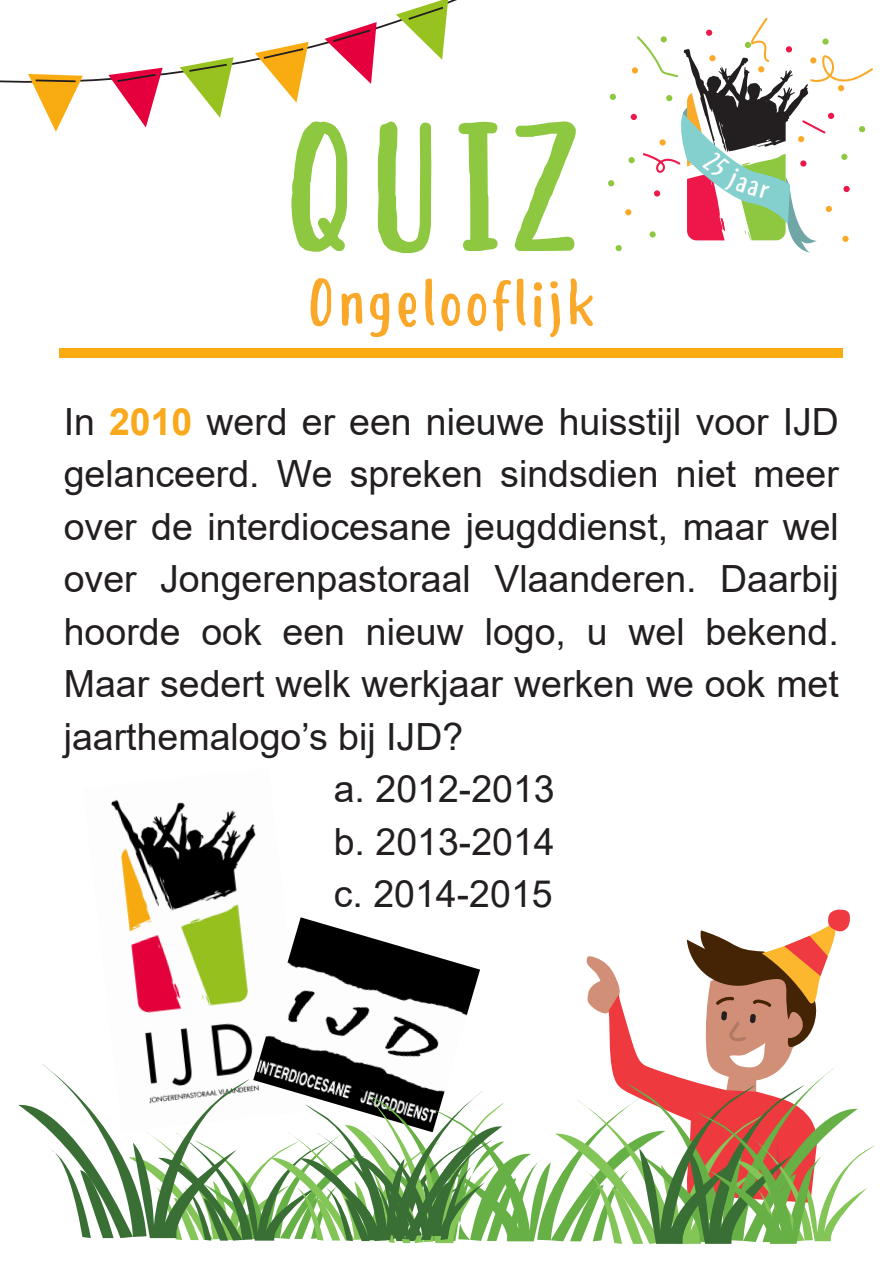
<style>
.page{position:relative;width:893px;height:1263px;background:#fff}
.page>*{position:absolute;margin:0;border:0;box-sizing:border-box;transform-origin:0 0}
.t1{font:178.65px "Hastoler";color:#8ec740}
.t2{font:66px "Hastoler";color:#faa82a}
.t3{font:37.5px "Arial";color:#231f20}
.s1{font-weight:700;color:#f9a91b}
</style>
<div class="page">
<img style="left:111px;top:799px;width:145px;height:110px">
<div style="left:615px;top:245px;width:7px;height:6px;background:#8ec740;border-radius:50%"></div>
<svg style="left:28px;top:22px;width:349px;height:110px"></svg>
<svg style="left:396px;top:0;width:52px;height:60px"></svg>
<div style="left:59px;top:349px;width:784px;height:9px;background:#f9ac12"></div>
<svg style="left:18px;top:909px;width:857px;height:335px"></svg>
<svg style="left:625px;top:17px;width:248px;height:236px"></svg>
<p class="t1" style="left:280px;top:90px;width:302px">QUIZ</p>
<p class="t2" style="left:306px;top:267px;width:290px">Ongelooflijk</p>
<p class="t3" style="left:64px;top:396px;width:777px">In <span class="s1">2010</span> werd er een nieuwe huisstijl voor IJD</p>
<p class="t3" style="left:64px;top:448px;width:777px">gelanceerd. We spreken sindsdien niet meer</p>
<p class="t3" style="left:64px;top:501px;width:777px">over de interdiocesane jeugddienst, maar wel</p>
<p class="t3" style="left:64px;top:553px;width:777px">over Jongerenpastoraal Vlaanderen. Daarbij</p>
<p class="t3" style="left:64px;top:606px;width:777px">hoorde ook een nieuw logo, u wel bekend.</p>
<p class="t3" style="left:64px;top:658px;width:777px">Maar sedert welk werkjaar werken we ook met</p>
<p class="t3" style="left:64px;top:711px;width:401px">jaarthemalogo’s bij IJD?</p>
<p class="t3" style="left:334px;top:763px;width:222px">a. 2012-2013</p>
<p class="t3" style="left:334px;top:816px;width:222px">b. 2013-2014</p>
<p class="t3" style="left:334px;top:868px;width:220px">c. 2014-2015</p>
</div>
